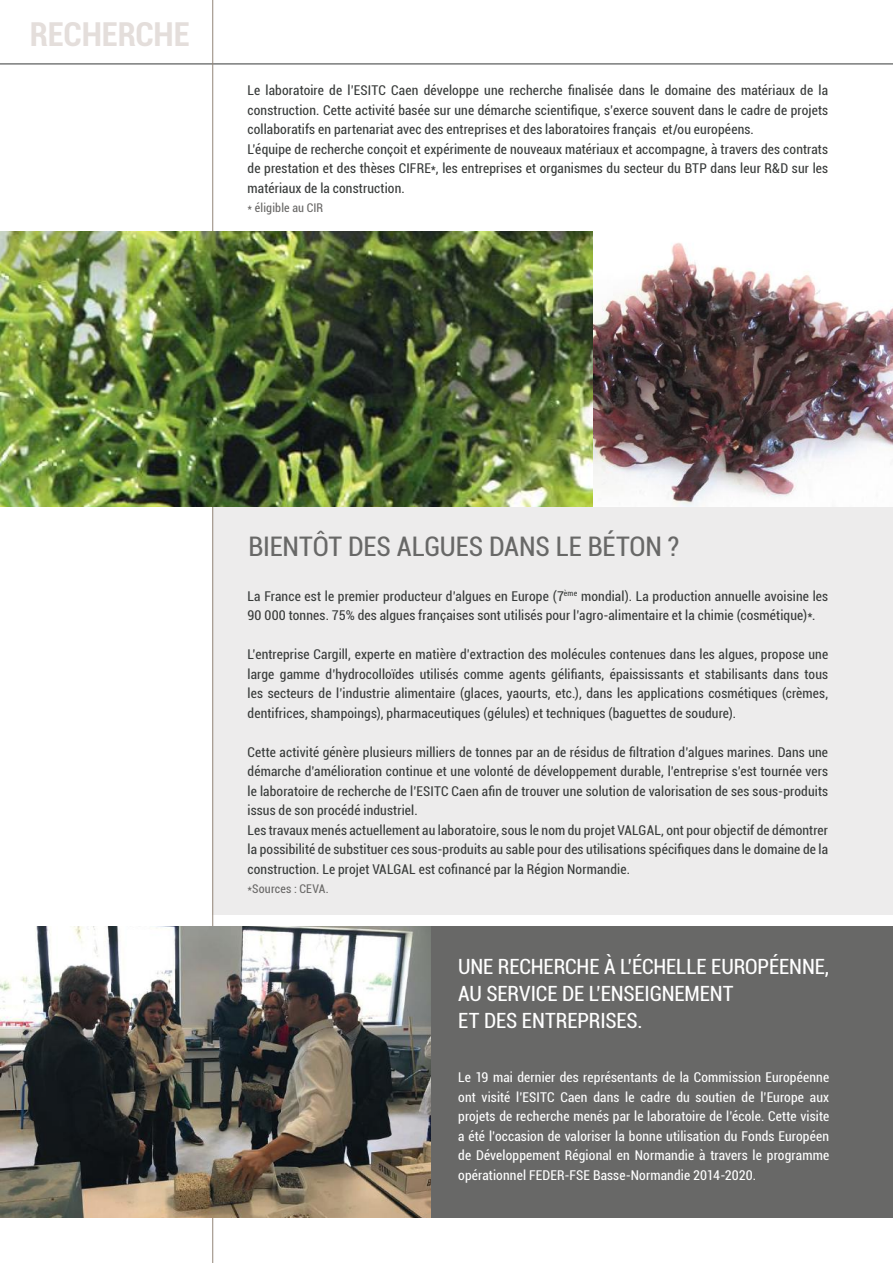
<style>
.page{position:relative;width:893px;height:1263px;background:#fff}
.page>*{position:absolute;margin:0;border:0;box-sizing:border-box;transform-origin:0 0}
.t1{font:700 condensed 33px "Roboto";letter-spacing:-.005em;color:#e4dedb}
.t2{font:condensed 27px "Roboto";letter-spacing:-.005em;color:#686867}
.t3{font:condensed 21px/27px "Roboto";letter-spacing:-.005em;color:#fff}
.t4{font:condensed 13.5px/19.5px "Roboto";letter-spacing:.01em;color:#383b3a}
.t5{font:condensed 13.5px/19.5px "Roboto";letter-spacing:.01em;color:#fff;text-align:justify}
.t6{font:condensed 12px "Roboto";letter-spacing:.015em;color:#696867}
</style>
<div class="page">
<div style="left:213px;top:506px;width:680px;height:408px;background:#edecec"></div>
<hr style="left:0;top:64px;width:893px;height:1px;background:#383b3a">
<div style="left:431px;top:926px;width:462px;height:291px;background:#686867"></div>
<hr style="left:212px;top:0;width:1px;height:1263px;background:#938578">
<img style="left:0;top:926px;width:431px;height:291px">
<img style="left:0;top:232px;width:893px;height:274px">
<h1 class="t1" style="left:30px;top:11px;width:161px">RECHERCHE</h1>
<p class="t4" style="left:248px;top:80px;width:582px">Le laboratoire de l’ESITC Caen développe une recherche finalisée dans le domaine des matériaux de la construction. Cette activité basée sur une démarche scientifique, s’exerce souvent dans le cadre de projets collaboratifs en partenariat avec des entreprises et des laboratoires français et/ou européens.<br>L’équipe de recherche conçoit et expérimente de nouveaux matériaux et accompagne, à travers des contrats de prestation et des thèses CIFRE*, les entreprises et organismes du secteur du BTP dans leur R&amp;D sur les matériaux de la construction.</p>
<p class="t6" style="left:248px;top:200px;width:77px">* éligible au CIR</p>
<h2 class="t2" style="left:249px;top:528px;width:432px">BIENTÔT DES ALGUES DANS LE BÉTON ?</h2>
<p class="t4" style="left:248px;top:586px;width:582px">La France est le premier producteur d’algues en Europe (7<sup>ème</sup> mondial). La production annuelle avoisine les<br>90 000 tonnes. 75% des algues françaises sont utilisés pour l’agro-alimentaire et la chimie (cosmétique)*.</p>
<p class="t4" style="left:248px;top:644px;width:582px;text-align:justify">L’entreprise Cargill, experte en matière d’extraction des molécules contenues dans les algues, propose une large gamme d’hydrocolloïdes utilisés comme agents gélifiants, épaississants et stabilisants dans tous les secteurs de l’industrie alimentaire (glaces, yaourts, etc.), dans les applications cosmétiques (crèmes, dentifrices, shampoings), pharmaceutiques (gélules) et techniques (baguettes de soudure).</p>
<p class="t4" style="left:248px;top:742px;width:582px">Cette activité génère plusieurs milliers de tonnes par an de résidus de filtration d’algues marines. Dans une démarche d’amélioration continue et une volonté de développement durable, l’entreprise s’est tournée vers le laboratoire de recherche de l’ESITC Caen afin de trouver une solution de valorisation de ses sous-produits issus de son procédé industriel.<br>Les travaux menés actuellement au laboratoire, sous le nom du projet VALGAL, ont pour objectif de démontrer la possibilité de substituer ces sous-produits au sable pour des utilisations spécifiques dans le domaine de la construction. Le projet VALGAL est cofinancé par la Région Normandie.</p>
<p class="t6" style="left:248px;top:880px;width:83px">*Sources : CEVA.</p>
<h3 class="t3" style="left:458px;top:952px;width:372px">UNE RECHERCHE À L’ÉCHELLE EUROPÉENNE,<br>AU SERVICE DE L’ENSEIGNEMENT<br>ET DES ENTREPRISES.</h3>
<p class="t5" style="left:458px;top:1067px;width:373px">Le 19 mai dernier des représentants de la Commission Européenne ont visité l’ESITC Caen dans le cadre du soutien de l’Europe aux projets de recherche menés par le laboratoire de l’école. Cette visite a été l’occasion de valoriser la bonne utilisation du Fonds Européen de Développement Régional en Normandie à travers le programme opérationnel FEDER-FSE Basse-Normandie 2014-2020.</p>
</div>
